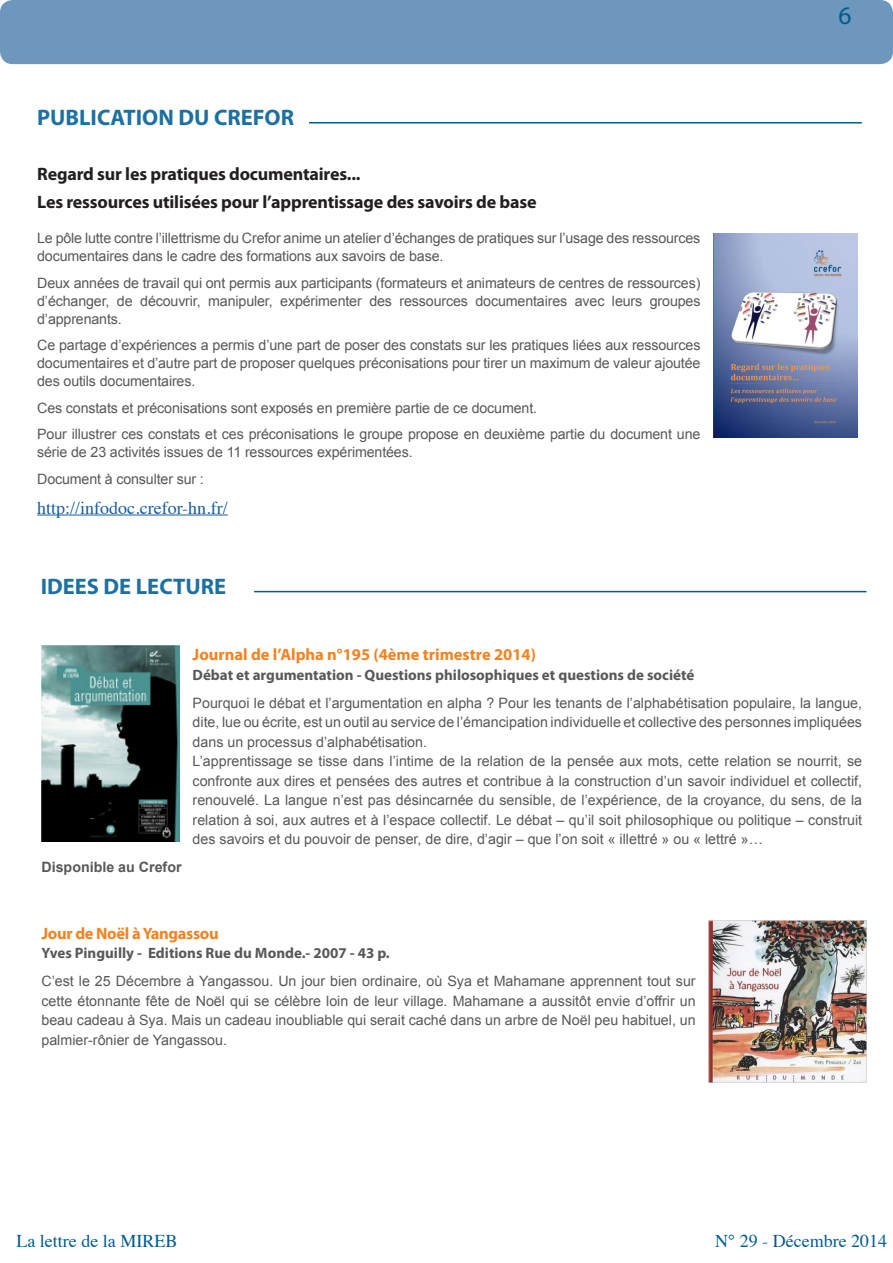
<style>
.page{position:relative;width:893px;height:1263px;background:#fff}
.page>*{position:absolute;margin:0;border:0;box-sizing:border-box;transform-origin:0 0}
.t1{font:25.5px "Myriad Pro";color:#005b8f}
.t2{font:700 22.5px "Myriad Pro";color:#1d70a0}
.t3{font:700 18px "Myriad Pro";letter-spacing:-.01em;color:#231f20}
.t4{font:18px "Times";color:#005b8f}
.t5{font:18px "Times";color:#175d9e}
.t6{font:700 16.5px "Myriad Pro";color:#f58220}
.t7{font:700 16.5px "Myriad Pro";letter-spacing:-.02em;color:#f58220}
.t8{font:700 15px "Myriad Pro";color:#57585a}
.t9{font:14.25px/19.5px "Arial";letter-spacing:-.01em;color:#57585a;text-align:justify}
.t10{font:700 14.25px "Arial";color:#57585a}
</style>
<div class="page">
<div style="left:0;top:0;width:893px;height:64px;background:#6e97bd;border-radius:13px"></div>
<hr style="left:254px;top:591px;width:612px;height:1px;background:#005b8f">
<img style="left:41px;top:645px;width:139px;height:197px">
<img style="left:708px;top:921px;width:158px;height:162px">
<hr style="left:309px;top:122px;width:553px;height:2px;background:#005b8f">
<hr style="left:37px;top:515px;width:191px;height:1px;background:#175d9e">
<img style="left:713px;top:233px;width:144px;height:204px">
<p class="t2" style="left:37px;top:103px;width:258px">PUBLICATION DU CREFOR</p>
<p class="t3" style="left:37px;top:162px;width:325px">Regard sur les pratiques documentaires...</p>
<p class="t3" style="left:37px;top:190px;width:501px">Les ressources utilisées pour l’apprentissage des savoirs de base</p>
<p class="t9" style="left:37px;top:229px;width:665px;line-height:18px">Le pôle lutte contre l’illettrisme du Crefor anime un atelier d’échanges de pratiques sur l’usage des ressources documentaires dans le cadre des formations aux savoirs de base.</p>
<p class="t9" style="left:37px;top:274px;width:665px;line-height:18px">Deux années de travail qui ont permis aux participants (formateurs et animateurs de centres de ressources) d’échanger, de découvrir, manipuler, expérimenter des ressources documentaires avec leurs groupes d’apprenants.</p>
<p class="t9" style="left:37px;top:336px;width:665px;line-height:18px">Ce partage d’expériences a permis d’une part de poser des constats sur les pratiques liées aux ressources documentaires et d’autre part de proposer quelques préconisations pour tirer un maximum de valeur ajoutée des outils documentaires.</p>
<p class="t9" style="left:37px;top:398px;width:501px">Ces constats et préconisations sont exposés en première partie de ce document.</p>
<p class="t9" style="left:37px;top:425px;width:665px;line-height:18px">Pour illustrer ces constats et ces préconisations le groupe propose en deuxième partie du document une série de 23 activités issues de 11 ressources expérimentées.</p>
<p class="t9" style="left:37px;top:469px;width:168px">Document à consulter sur :</p>
<p class="t5" style="left:37px;top:491px;width:192px">http://infodoc.crefor-hn.fr/</p>
<p class="t2" style="left:41px;top:572px;width:187px">IDEES DE LECTURE</p>
<h1 class="t1" style="left:838px;top:0;width:15px">6</h1>
<p class="t10" style="left:41px;top:857px;width:142px">Disponible au Crefor</p>
<p class="t6" style="left:193px;top:644px;width:345px">Journal de l’Alpha n°195 (4ème trimestre 2014)</p>
<p class="t8" style="left:193px;top:665px;width:503px">Débat et argumentation - Questions philosophiques et questions de société</p>
<p class="t9" style="left:193px;top:693px;width:671px">Pourquoi le débat et l’argumentation en alpha ? Pour les tenants de l’alphabétisation populaire, la langue, dite, lue ou écrite, est un outil au service de l’émancipation individuelle et collective des personnes impliquées dans un processus d’alphabétisation.</p>
<p class="t9" style="left:193px;top:751px;width:671px">L’apprentissage se tisse dans l’intime de la relation de la pensée aux mots, cette relation se nourrit, se confronte aux dires et pensées des autres et contribue à la construction d’un savoir individuel et collectif, renouvelé. La langue n’est pas désincarnée du sensible, de l’expérience, de la croyance, du sens, de la relation à soi, aux autres et à l’espace collectif. Le débat – qu’il soit philosophique ou politique – construit des savoirs et du pouvoir de penser, de dire, d’agir – que l’on soit « illettré » ou « lettré »…</p>
<p class="t7" style="left:41px;top:922px;width:179px">Jour de Noël à Yangassou</p>
<p class="t8" style="left:41px;top:943px;width:350px">Yves Pinguilly - Editions Rue du Monde.- 2007 - 43 p.</p>
<p class="t9" style="left:41px;top:971px;width:656px">C’est le 25 Décembre à Yangassou. Un jour bien ordinaire, où Sya et Mahamane apprennent tout sur cette étonnante fête de Noël qui se célèbre loin de leur village. Mahamane a aussitôt envie d’offrir un beau cadeau à Sya. Mais un cadeau inoubliable qui serait caché dans un arbre de Noël peu habituel, un palmier-rônier de Yangassou.</p>
<p class="t4" style="left:16px;top:1224px;width:162px">La lettre de la MIREB</p>
<p class="t4" style="left:715px;top:1224px;width:174px">N° 29 - Décembre 2014</p>
</div>
